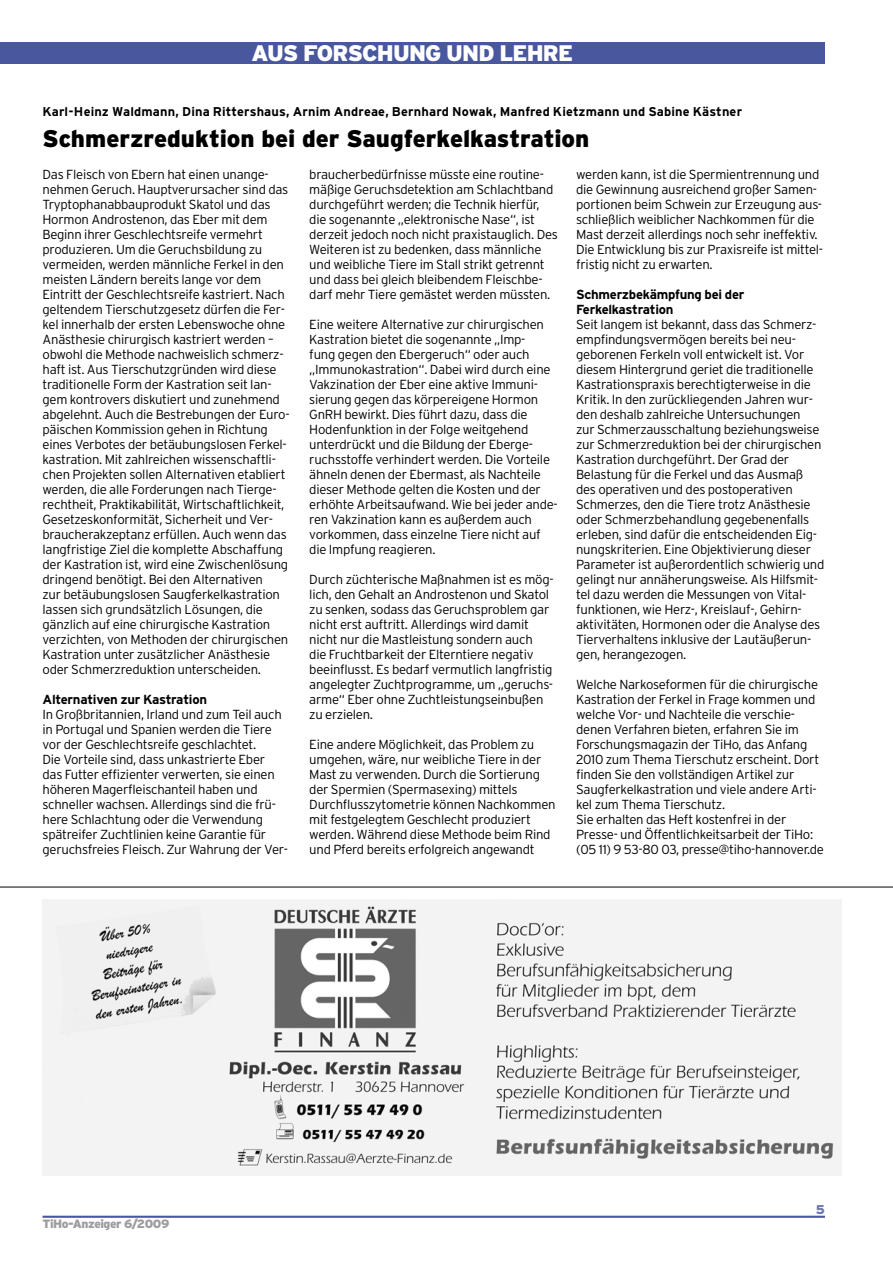
<style>
.page{position:relative;width:893px;height:1263px;background:#fff}
.page>*{position:absolute;margin:0;border:0;box-sizing:border-box;transform-origin:0 0}
.t1{font:900 24px "Interstate";letter-spacing:-.005em;color:#000}
.t2{font:900 22.5px "Interstate";letter-spacing:-.035em;color:#fff}
.t3{font:300 13.2px/15px "Interstate";letter-spacing:-.02em;color:#000}
.t4{font:700 13.2px/15px "Interstate";letter-spacing:-.02em;color:#000}
.t5{font:700 12.75px "Interstate";letter-spacing:.01em;color:#000}
.t6{font:900 12.75px "Interstate";color:#6d79b2}
.t7{font:900 12px "Interstate";letter-spacing:-.035em;color:#9c9d9f}
</style>
<div class="page">
<hr style="left:43px;top:1216px;width:782px;height:2px;background:#49579f">
<img style="left:43px;top:899px;width:799px;height:277px">
<hr style="left:0;top:887px;width:893px;height:1px;background:#000">
<div style="left:0;top:43px;width:825px;height:21px;background:#49579f"></div>
<h2 class="t2" style="left:252px;top:40px;width:323px">AUS FORSCHUNG UND LEHRE</h2>
<p class="t5" style="left:43px;top:105px;width:701px">Karl-Heinz Waldmann, Dina Rittershaus, Arnim Andreae, Bernhard Nowak, Manfred Kietzmann und Sabine Kästner</p>
<h1 class="t1" style="left:43px;top:125px;width:548px">Schmerzreduktion bei der Saugferkelkastration</h1>
<p class="t3" style="left:43px;top:167px;width:249px">Das Fleisch von Ebern hat einen unange&shy;nehmen Geruch. Hauptverursacher sind das Tryptophanabbauprodukt Skatol und das Hormon Androstenon, das Eber mit dem Beginn ihrer Geschlechtsreife vermehrt produzieren. Um die Geruchsbildung zu vermeiden, werden männliche Ferkel in den meisten Ländern bereits lange vor dem Eintritt der Geschlechtsreife kastriert. Nach geltendem Tierschutzgesetz dürfen die Fer&shy;kel innerhalb der ersten Lebenswoche ohne Anästhesie chirurgisch kastriert werden – obwohl die Methode nachweislich schmerz&shy;haft ist. Aus Tierschutzgründen wird diese traditionelle Form der Kastration seit lan&shy;gem kontrovers diskutiert und zunehmend abgelehnt. Auch die Bestrebungen der Euro&shy;päischen Kommission gehen in Richtung eines Verbotes der betäubungslosen Ferkel&shy;kastration. Mit zahlreichen wissenschaftli&shy;chen Projekten sollen Alternativen etabliert werden, die alle Forderungen nach Tierge&shy;rechtheit, Praktikabilität, Wirtschaftlichkeit, Gesetzeskonformität, Sicherheit und Ver&shy;braucherakzeptanz erfüllen. Auch wenn das langfristige Ziel die komplette Abschaffung der Kastration ist, wird eine Zwischenlösung dringend benötigt. Bei den Alternativen<br>zur betäubungslosen Saugferkelkastration lassen sich grundsätzlich Lösungen, die gänzlich auf eine chirurgische Kastration verzichten, von Methoden der chirurgischen Kastration unter zusätzlicher Anästhesie oder Schmerzreduktion unterscheiden.</p>
<p class="t4" style="left:43px;top:692px;width:166px">Alternativen zur Kastration</p>
<p class="t3" style="left:43px;top:707px;width:247px">In Großbritannien, Irland und zum Teil auch in Portugal und Spanien werden die Tiere vor der Geschlechtsreife geschlachtet.<br>Die Vorteile sind, dass unkastrierte Eber das Futter effizienter verwerten, sie einen höheren Magerfleischanteil haben und schneller wachsen. Allerdings sind die frü&shy;here Schlachtung oder die Verwendung spätreifer Zuchtlinien keine Garantie für geruchsfreies Fleisch. Zur Wahrung der Ver-</p>
<p class="t3" style="left:309px;top:167px;width:250px">braucherbedürfnisse müsste eine routine&shy;mäßige Geruchsdetektion am Schlachtband durchgeführt werden; die Technik hierfür, die sogenannte „elektronische Nase“, ist derzeit jedoch noch nicht praxistauglich. Des Weiteren ist zu bedenken, dass männliche und weibliche Tiere im Stall strikt getrennt und dass bei gleich bleibendem Fleischbe&shy;darf mehr Tiere gemästet werden müssten.</p>
<p class="t3" style="left:309px;top:317px;width:250px">Eine weitere Alternative zur chirurgischen Kastration bietet die sogenannte „Imp-<br>fung gegen den Ebergeruch“ oder auch „Immunokastration“. Dabei wird durch eine Vakzination der Eber eine aktive Immuni&shy;sierung gegen das körpereigene Hormon GnRH bewirkt. Dies führt dazu, dass die Hodenfunktion in der Folge weitgehend unterdrückt und die Bildung der Eberge&shy;ruchsstoffe verhindert werden. Die Vorteile ähneln denen der Ebermast, als Nachteile dieser Methode gelten die Kosten und der erhöhte Arbeitsaufwand. Wie bei jeder ande&shy;ren Vakzination kann es außerdem auch vorkommen, dass einzelne Tiere nicht auf die Impfung reagieren.</p>
<p class="t3" style="left:309px;top:572px;width:246px">Durch züchterische Maßnahmen ist es mög&shy;lich, den Gehalt an Androstenon und Skatol zu senken, sodass das Geruchsproblem gar nicht erst auftritt. Allerdings wird damit nicht nur die Mastleistung sondern auch<br>die Fruchtbarkeit der Elterntiere negativ beeinflusst. Es bedarf vermutlich langfristig angelegter Zuchtprogramme, um „geruchs&shy;arme“ Eber ohne Zuchtleistungseinbußen zu erzielen.</p>
<p class="t3" style="left:309px;top:737px;width:248px">Eine andere Möglichkeit, das Problem zu umgehen, wäre, nur weibliche Tiere in der Mast zu verwenden. Durch die Sortierung der Spermien (Spermasexing) mittels Durchflusszytometrie können Nachkommen mit festgelegtem Geschlecht produziert werden. Während diese Methode beim Rind und Pferd bereits erfolgreich angewandt</p>
<p class="t3" style="left:576px;top:167px;width:248px">werden kann, ist die Spermientrennung und die Gewinnung ausreichend großer Samen&shy;portionen beim Schwein zur Erzeugung aus&shy;schließlich weiblicher Nachkommen für die Mast derzeit allerdings noch sehr ineffektiv.<br>Die Entwicklung bis zur Praxisreife ist mittel&shy;fristig nicht zu erwarten.</p>
<p class="t4" style="left:576px;top:287px;width:170px">Schmerzbekämpfung bei der<br>Ferkelkastration</p>
<p class="t3" style="left:576px;top:317px;width:250px">Seit langem ist bekannt, dass das Schmerz&shy;empfindungsvermögen bereits bei neu&shy;geborenen Ferkeln voll entwickelt ist. Vor diesem Hintergrund geriet die traditionelle Kastrationspraxis berechtigterweise in die Kritik. In den zurückliegenden Jahren wur&shy;den deshalb zahlreiche Untersuchungen<br>zur Schmerzausschaltung beziehungsweise zur Schmerzreduktion bei der chirurgischen Kastration durchgeführt. Der Grad der Belastung für die Ferkel und das Ausmaß des operativen und des postoperativen Schmerzes, den die Tiere trotz Anästhesie oder Schmerzbehandlung gegebenenfalls erleben, sind dafür die entscheidenden Eig&shy;nungskriterien. Eine Objektivierung dieser Parameter ist außerordentlich schwierig und gelingt nur annäherungsweise. Als Hilfsmit&shy;tel dazu werden die Messungen von Vital&shy;funktionen, wie Herz-, Kreislauf-, Gehirn&shy;aktivitäten, Hormonen oder die Analyse des Tierverhaltens inklusive der Lautäußerun&shy;gen, herangezogen.</p>
<p class="t3" style="left:576px;top:677px;width:249px">Welche Narkoseformen für die chirurgische Kastration der Ferkel in Frage kommen und welche Vor- und Nachteile die verschie&shy;denen Verfahren bieten, erfahren Sie im Forschungsmagazin der TiHo, das Anfang 2010 zum Thema Tierschutz erscheint. Dort finden Sie den vollständigen Artikel zur Saugferkelkastration und viele andere Arti&shy;kel zum Thema Tierschutz.<br>Sie erhalten das Heft kostenfrei in der Presse- und Öffentlichkeitsarbeit der TiHo: (05 11) 9 53-80 03, presse@tiho-hannover.de</p>
<p class="t7" style="left:43px;top:1217px;width:128px">TiHo-Anzeiger 6/2009</p>
<p class="t6" style="left:816px;top:1202px;width:11px">5</p>
</div>
